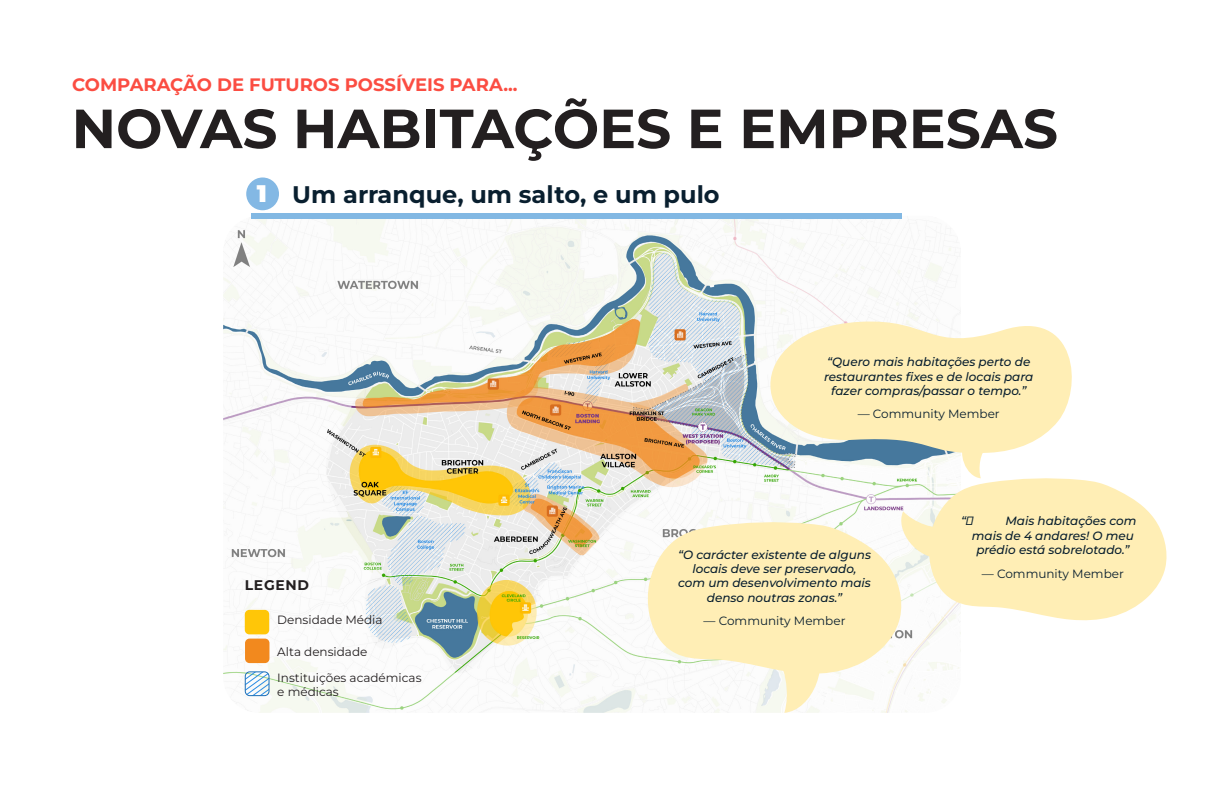
<style>
.page{position:relative;width:1224px;height:792px;background:#fff}
.page>*{position:absolute;margin:0;border:0;box-sizing:border-box;transform-origin:0 0}
.t1{font:700 55px "Montserrat";color:#231f20}
.t2{font:700 24px "Montserrat";color:#091f2f}
.t3{font:900 24px "Montserrat";color:#fff}
.t4{font:700 18px "Montserrat";color:#fb4d42}
.t5{font:700 14px "Montserrat";letter-spacing:.05em;color:#231f20}
.t6{font:italic 500 12px/14.4px "Montserrat";color:#091f2f;text-align:center}
.t7{font:12px/14.4px "Montserrat";color:#231f20}
.t8{font:12px "Montserrat";color:#091f2f}
</style>
<div class="page">
<img style="left:223px;top:216px;width:738px;height:497px">
<div style="left:251px;top:214px;width:650px;height:5px;background:#82b8e3"></div>
<div style="left:246px;top:177px;width:33px;height:33px;background:#83b8e4;border-radius:50%"></div>
<svg style="left:771px;top:676px;width:62px;height:37px"></svg>
<svg style="left:645px;top:521px;width:259px;height:155px;fill:#ffeeb5"></svg>
<svg style="left:894px;top:456px;width:273px;height:166px"></svg>
<svg style="left:737px;top:307px;width:335px;height:149px;fill:#ffeeb5"></svg>
<svg style="left:245px;top:672px;width:24px;height:24px"></svg>
<div style="left:245px;top:671px;width:24px;height:25px;border:1px solid #1a6eb8;border-radius:5px"></div>
<div style="left:245px;top:639px;width:24px;height:24px;background:#f2891e;border-radius:4px"></div>
<div style="left:245px;top:610px;width:24px;height:24px;background:#ffc608;border-radius:4px"></div>
<p class="t4" style="left:72px;top:71px;width:447px">COMPARAÇÃO DE FUTUROS POSSÍVEIS PARA...</p>
<p class="t1" style="left:72px;top:89px;width:988px">NOVAS HABITAÇÕES E EMPRESAS</p>
<h1 class="t3" style="left:257px;top:176px;width:12px">1</h1>
<h2 class="t2" style="left:292px;top:178px;width:429px">Um arranque, um salto, e um pulo</h2>
<p class="t5" style="left:245px;top:574px;width:66px">LEGEND</p>
<p class="t7" style="left:277px;top:612px;width:107px">Densidade Média</p>
<p class="t7" style="left:277px;top:644px;width:92px">Alta densidade</p>
<p class="t7" style="left:277px;top:670px;width:146px">Instituições académicas e médicas</p>
<h3 class="t6" style="left:824px;top:354px;width:211px">“Quero mais habitações perto de restaurantes fixes e de locais para fazer compras/passar o tempo.”</h3>
<h3 class="t8" style="left:858px;top:406px;width:143px">— Community Member</h3>
<h3 class="t6" style="left:678px;top:547px;width:194px">“O carácter existente de alguns locais deve ser preservado, com um desenvolvimento mais denso noutras zonas.”</h3>
<h3 class="t8" style="left:704px;top:613px;width:143px">— Community Member</h3>
<h3 class="t6" style="left:961px;top:513px;width:14px">“●</h3>
<h3 class="t6" style="left:1005px;top:513px;width:133px">Mais habitações com</h3>
<h3 class="t6" style="left:972px;top:528px;width:164px">mais de 4 andares! O meu</h3>
<h3 class="t6" style="left:976px;top:542px;width:155px">prédio está sobrelotado.”</h3>
<h3 class="t8" style="left:982px;top:565px;width:143px">— Community Member</h3>
</div>
